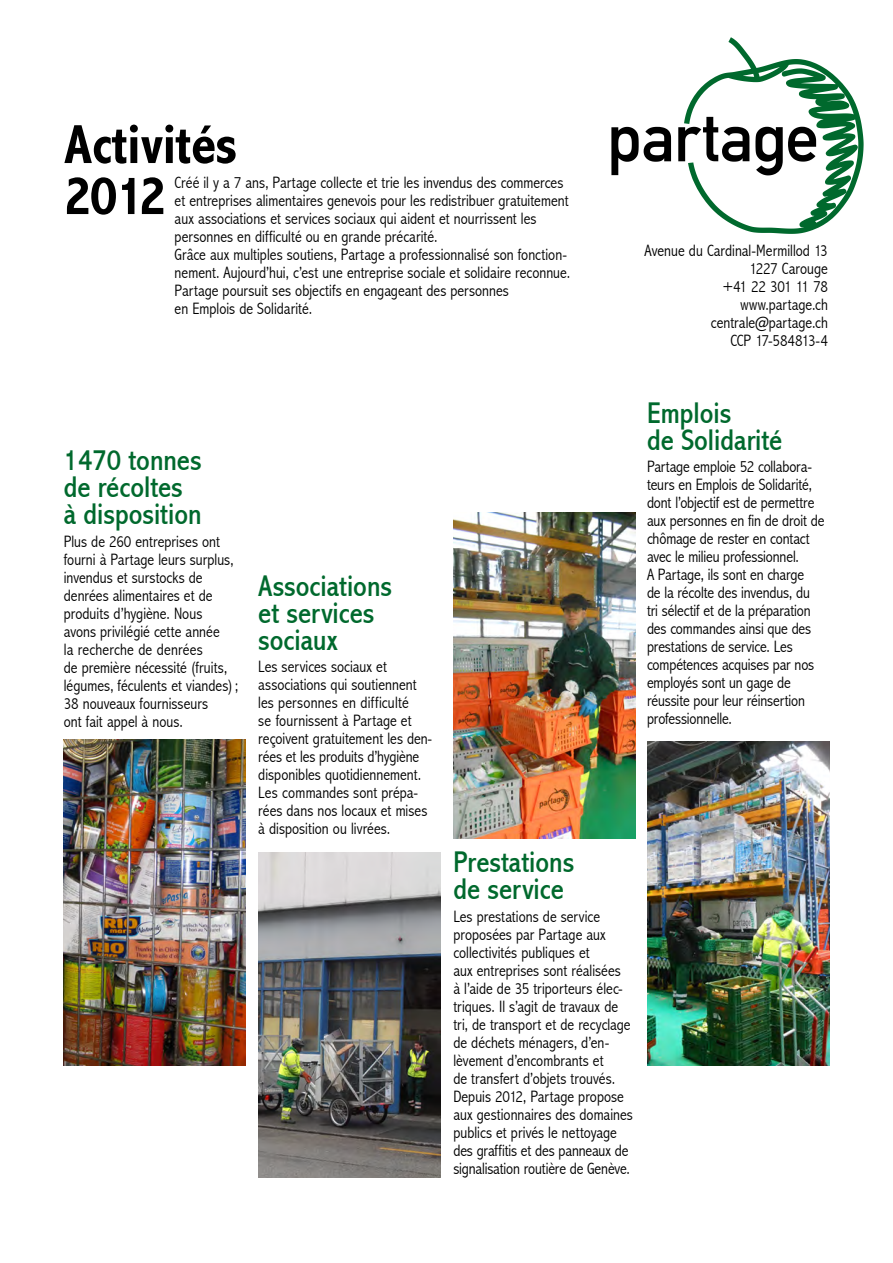
<style>
.page{position:relative;width:893px;height:1263px;background:#fff}
.page>*{position:absolute;margin:0;border:0;box-sizing:border-box;transform-origin:0 0}
.t1{font:700 condensed 55.5px/51px "Abadi";color:#000}
.t2{font:condensed 30px/27px "Abadi";color:#00692d}
.t3{font:300 condensed 16.5px/18px "Abadi";color:#000}
</style>
<div class="page">
<svg style="left:611px;top:37px;width:253px;height:197px"></svg>
<img style="left:259px;top:853px;width:181px;height:325px">
<img style="left:453px;top:513px;width:182px;height:325px">
<img style="left:647px;top:741px;width:182px;height:324px">
<img style="left:64px;top:740px;width:182px;height:325px">
<h1 class="t1" style="left:64px;top:119px;width:174px">Activités<br>2012</h1>
<p class="t3" style="left:175px;top:173px;width:397px">Créé il y a 7 ans, Partage collecte et trie les invendus des commerces et entreprises alimentaires genevois pour les redistribuer gratuitement aux associations et services sociaux qui aident et nourrissent les personnes en difficulté ou en grande précarité.<br>Grâce aux multiples soutiens, Partage a professionnalisé son fonction&shy;nement. Aujourd’hui, c’est une entreprise sociale et solidaire reconnue.<br>Partage poursuit ses objectifs en engageant des personnes<br>en Emplois de Solidarité.</p>
<p class="t3" style="left:645px;top:241px;width:185px;text-align:right">Avenue du Cardinal-Mermillod 13<br>1227 Carouge<br>+41 22 301 11 78 www.partage.ch centrale@partage.ch<br>CCP 17-584813-4</p>
<h2 class="t2" style="left:64px;top:447px;width:139px">1470 tonnes de récoltes à disposition</h2>
<p class="t3" style="left:64px;top:532px;width:176px">Plus de 260 entreprises ont fourni à Partage leurs surplus, invendus et surstocks de denrées alimentaires et de produits d’hygiène. Nous avons privilégié cette année<br>la recherche de denrées<br>de première nécessité (fruits, légumes, féculents et viandes);<br>38 nouveaux fournisseurs<br>ont fait appel à nous.</p>
<h2 class="t2" style="left:258px;top:573px;width:135px">Associations et services sociaux</h2>
<p class="t3" style="left:258px;top:658px;width:175px">Les services sociaux et associations qui soutiennent les personnes en difficulté<br>se fournissent à Partage et reçoivent gratuitement les den&shy;rées et les produits d’hygiène disponibles quotidiennement.<br>Les commandes sont prépa&shy;rées dans nos locaux et mises à disposition ou livrées.</p>
<h2 class="t2" style="left:647px;top:400px;width:137px">Emplois<br>de Solidarité</h2>
<p class="t3" style="left:647px;top:458px;width:179px">Partage emploie 52 collabora&shy;teurs en Emplois de Solidarité, dont l’objectif est de permettre aux personnes en fin de droit de chômage de rester en contact avec le milieu professionnel.<br>A Partage, ils sont en charge<br>de la récolte des invendus, du tri sélectif et de la préparation des commandes ainsi que des prestations de service. Les compétences acquises par nos employés sont un gage de réussite pour leur réinsertion professionnelle.</p>
<h2 class="t2" style="left:453px;top:849px;width:122px">Prestations de service</h2>
<p class="t3" style="left:453px;top:907px;width:181px">Les prestations de service proposées par Partage aux collectivités publiques et<br>aux entreprises sont réalisées<br>à l’aide de 35 triporteurs élec&shy;triques. Il s’agit de travaux de tri, de transport et de recyclage de déchets ménagers, d’en&shy;lèvement d’encombrants et<br>de transfert d’objets trouvés.<br>Depuis 2012, Partage propose aux gestionnaires des domaines publics et privés le nettoyage des graffitis et des panneaux de signalisation routière de Genève.</p>
</div>
